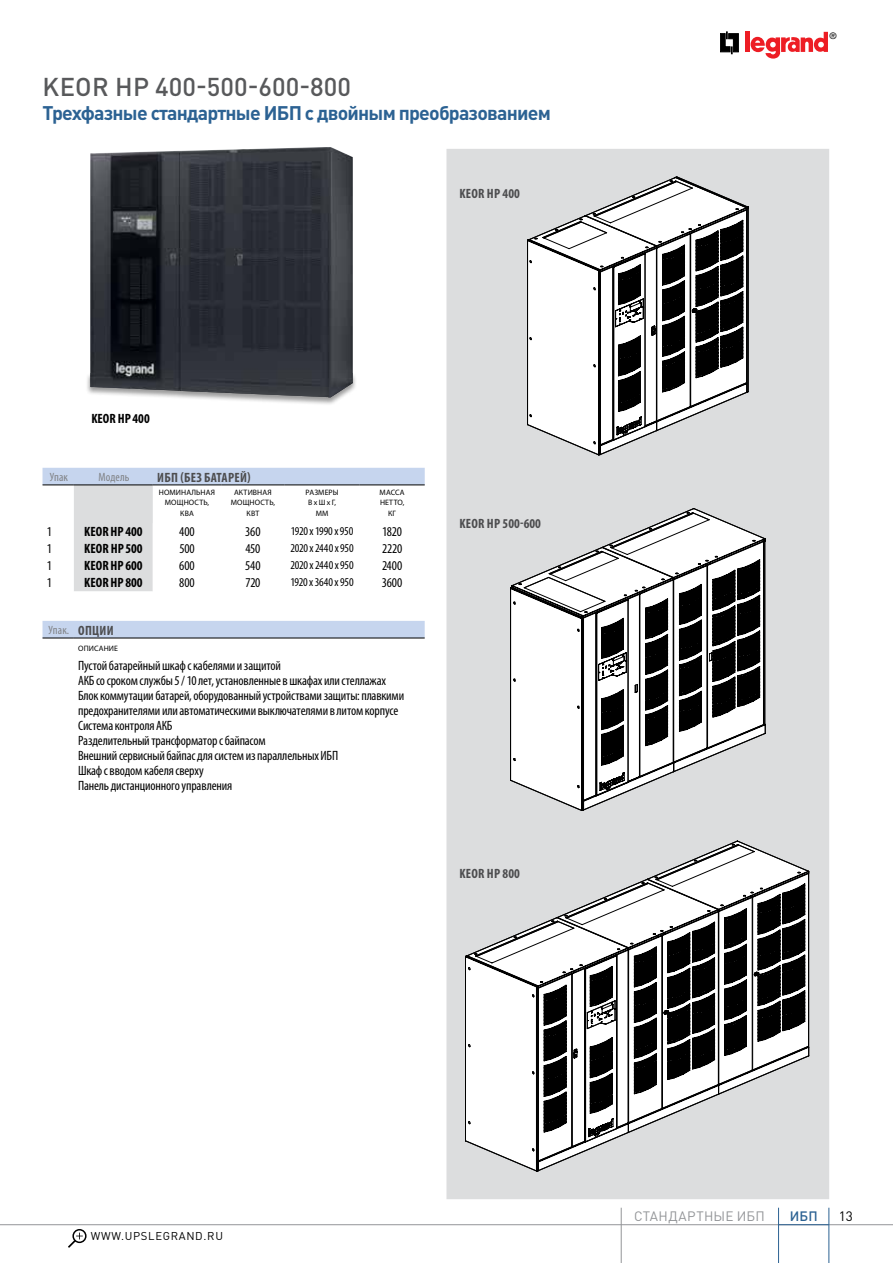
<style>
.page{position:relative;width:893px;height:1263px;background:#fff}
.page>*{position:absolute;margin:0;border:0;box-sizing:border-box;transform-origin:0 0}
.t1{font:500 25.5px "DIN Pro";color:#58595b}
.t2{font:700 19.5px "DIN Pro";letter-spacing:-.04em;color:#2c6293}
.t3{font:condensed 13.5px/15px "Myriad Pro";letter-spacing:-.015em;color:#000}
.t4{font:700 condensed 13.5px "Myriad Pro";letter-spacing:.015em;color:#4d4d4f}
.t5{font:700 condensed 13.5px "Myriad Pro";color:#000}
.t6{font:13.5px "DIN Pro";letter-spacing:.02em;color:#939598}
.t7{font:500 13.5px "DIN Pro";color:#2c6293}
.t8{font:13.5px "DIN Pro";color:#000}
.t9{font:condensed 12px "Myriad Pro";letter-spacing:-.015em;color:#000}
.t10{font:condensed 12px "Myriad Pro";letter-spacing:.01em;color:#808285}
.t11{font:11.25px "DIN Pro";letter-spacing:.06em;color:#000}
.t12{font:9px "Helvetica";color:#000}
.t13{font:7.8px/10.5px "Myriad Pro";letter-spacing:.01em;color:#000;text-align:center}
.s1{font-weight:700;font-size:13.5px;color:#4d4d4f}
</style>
<div class="page">
<svg style="left:720px;top:32px;width:19px;height:22px"></svg>
<div style="left:745px;top:32px;width:5px;height:20px;background:#ed1d24"></div>
<svg style="left:751px;top:32px;width:77px;height:27px"></svg>
<hr style="left:0;top:1224px;width:893px;height:1px;background:#939598">
<hr style="left:778px;top:1224px;width:51px;height:1px;background:#2c6293">
<hr style="left:621px;top:1208px;width:1px;height:55px;background:#939598">
<hr style="left:828px;top:1208px;width:1px;height:55px;background:#2c6293">
<div style="left:72px;top:1229px;width:15px;height:14px;border:2px solid #000;border-radius:50%"></div>
<svg style="left:68px;top:1232px;width:15px;height:16px"></svg>
<hr style="left:778px;top:1208px;width:1px;height:55px;background:#2c6293">
<div style="left:43px;top:621px;width:382px;height:17px;background:#c6d5ee"></div>
<hr style="left:43px;top:638px;width:31px;height:1px;background:#000">
<hr style="left:74px;top:638px;width:351px;height:1px;background:#000">
<div style="left:446px;top:149px;width:383px;height:1050px;background:#dcddde;border:2px solid #dcddde"></div>
<svg style="left:43px;top:468px;width:382px;height:123px"></svg>
<hr style="left:43px;top:485px;width:31px;height:1px;background:#000">
<hr style="left:74px;top:485px;width:79px;height:1px;background:#000">
<hr style="left:153px;top:485px;width:68px;height:1px;background:#000">
<hr style="left:221px;top:485px;width:64px;height:1px;background:#000">
<hr style="left:285px;top:485px;width:75px;height:1px;background:#000">
<hr style="left:360px;top:485px;width:65px;height:1px;background:#000">
<img style="left:90px;top:147px;width:263px;height:225px">
<div style="left:86px;top:372px;width:271px;height:34px;background:#000;opacity:.4"></div>
<img style="left:90px;top:373px;width:263px;height:24px">
<svg style="left:527px;top:177px;width:222px;height:278px"></svg>
<svg style="left:510px;top:508px;width:256px;height:303px"></svg>
<svg style="left:465px;top:841px;width:345px;height:330px"></svg>
<h1 class="t1" style="left:43px;top:66px;width:310px">KEOR HP 400-500-600-800</h1>
<h2 class="t2" style="left:43px;top:97px;width:510px">Трехфазные стандартные ИБП с двойным преобразованием</h2>
<p class="t4" style="left:459px;top:185px;width:62px">KEOR HP 400</p>
<p class="t5" style="left:91px;top:410px;width:60px">KEOR HP 400</p>
<p class="t10" style="left:50px;top:470px;width:20px">Упак</p>
<p class="t10" style="left:99px;top:470px;width:33px">Модель</p>
<p class="t4" style="left:157px;top:469px;width:95px">ИБП (БЕЗ БАТАРЕЙ)</p>
<p class="t13" style="left:159px;top:487px;width:58px">НОМИНАЛЬНАЯ<br>МОЩНОСТЬ, кВА</p>
<p class="t13" style="left:231px;top:487px;width:46px">АКТИВНАЯ<br>МОЩНОСТЬ, кВт</p>
<p class="t13" style="left:305px;top:487px;width:35px">РАЗМЕРЫ</p>
<p class="t13" style="left:308px;top:497px;width:30px">В х Ш х Г,</p>
<p class="t13" style="left:316px;top:508px;width:7px">мм</p>
<p class="t13" style="left:380px;top:487px;width:27px">МАССА<br>НЕТТО, кг</p>
<p class="t3" style="left:47px;top:523px;width:7px">1</p>
<p class="t5" style="left:84px;top:523px;width:60px">KEOR HP 400</p>
<p class="t3" style="left:179px;top:523px;width:17px">400</p>
<p class="t3" style="left:245px;top:523px;width:17px">360</p>
<p class="t9" style="left:291px;top:523px;width:64px">1920 x 1990 x 950</p>
<p class="t3" style="left:382px;top:523px;width:21px">1820</p>
<p class="t3" style="left:47px;top:540px;width:7px">1</p>
<p class="t5" style="left:84px;top:540px;width:60px">KEOR HP 500</p>
<p class="t3" style="left:179px;top:540px;width:17px">500</p>
<p class="t3" style="left:245px;top:540px;width:16px">450</p>
<p class="t9" style="left:290px;top:540px;width:65px">2020 x 2440 x 950</p>
<p class="t3" style="left:382px;top:540px;width:22px">2220</p>
<p class="t3" style="left:47px;top:557px;width:7px">1</p>
<p class="t5" style="left:84px;top:557px;width:60px">KEOR HP 600</p>
<p class="t3" style="left:179px;top:557px;width:17px">600</p>
<p class="t3" style="left:245px;top:557px;width:17px">540</p>
<p class="t9" style="left:290px;top:557px;width:65px">2020 x 2440 x 950</p>
<p class="t3" style="left:382px;top:557px;width:22px">2400</p>
<p class="t3" style="left:47px;top:574px;width:7px">1</p>
<p class="t5" style="left:84px;top:574px;width:60px">KEOR HP 800</p>
<p class="t3" style="left:179px;top:574px;width:17px">800</p>
<p class="t3" style="left:245px;top:574px;width:17px">720</p>
<p class="t9" style="left:290px;top:574px;width:65px">1920 x 3640 x 950</p>
<p class="t3" style="left:382px;top:574px;width:22px">3600</p>
<p class="t10" style="left:49px;top:623px;width:67px">Упак. <span class="s1">ОПЦИИ</span></p>
<p class="t13" style="left:78px;top:642px;width:41px">ОПИСАНИЕ</p>
<p class="t3" style="left:78px;top:658px;width:328px">Пустой батарейный шкаф с кабелями и защитой<br>АКБ со сроком службы 5 / 10 лет, установленные в шкафах или стеллажах Блок коммутации батарей, оборудованный устройствами защиты: плавкими предохранителями или автоматическими выключателями в литом корпусе Система контроля АКБ<br>Разделительный трансформатор с байпасом<br>Внешний сервисный байпас для систем из параллельных ИБП<br>Шкаф с вводом кабеля сверху<br>Панель дистанционного управления</p>
<p class="t4" style="left:459px;top:515px;width:83px">KEOR HP 500-600</p>
<p class="t4" style="left:459px;top:865px;width:62px">KEOR HP 800</p>
<p class="t12" style="left:830px;top:30px;width:8px">®</p>
<p class="t11" style="left:91px;top:1229px;width:134px">WWW.UPSLEGRAND.RU</p>
<p class="t6" style="left:634px;top:1207px;width:132px">СТАНДАРТНЫЕ ИБП</p>
<p class="t7" style="left:790px;top:1205px;width:29px">ИБП</p>
<p class="t8" style="left:839px;top:1207px;width:16px">13</p>
</div>
